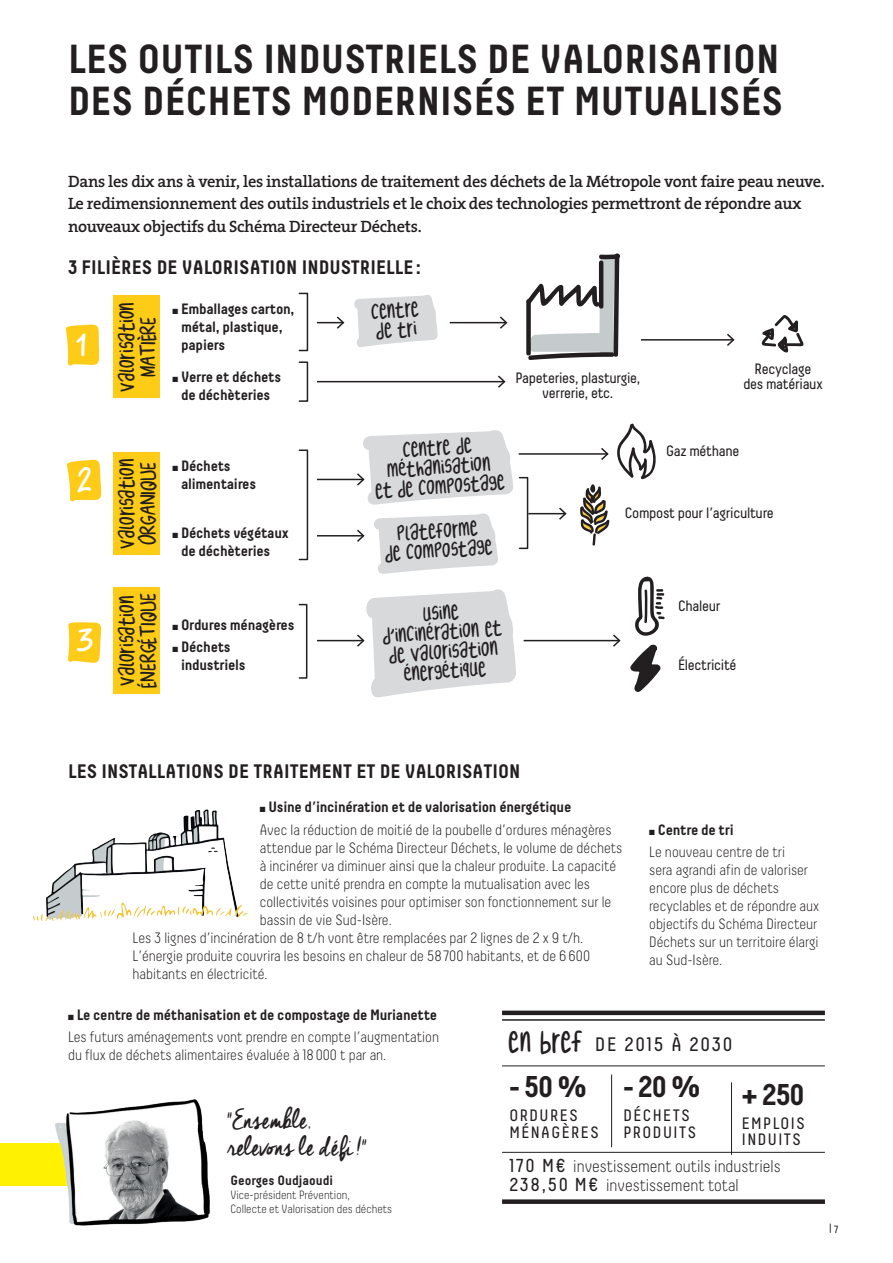
<style>
.page{position:relative;width:893px;height:1263px;background:#fff}
.page>*{position:absolute;margin:0;border:0;box-sizing:border-box;transform-origin:0 0}
.t1{font:700 40.5px/42px "Decima";color:#231f20}
.t2{font:700 30px "Decima";letter-spacing:-.05em;color:#231f20}
.t3{font:27px/26.4px "Cheddar Jack";letter-spacing:-.025em;color:#231f20}
.t4{font:700 19.5px "Decima";color:#231f20}
.t5{font:19.5px "Decima";letter-spacing:.09em;color:#231f20}
.t6{font:19.5px "Niko Font";color:#fff}
.t7{font:300 16.95px/18.8px "Decima";color:#231f20}
.t8{font:600 16.5px/22.5px "The Serif B6";letter-spacing:-.02em;color:#231f20}
.t9{font:16.5px/16.5px "Decima";letter-spacing:.09em;color:#231f20}
.t10{font:300 15px/18px "Decima";color:#231f20}
.t11{font:700 15px/18px "Decima";letter-spacing:-.02em;color:#231f20}
.t12{font:15px/15px "Decima";letter-spacing:-.02em;color:#231f20;text-align:center}
.t13{font:700 13.5px "Decima";color:#231f20}
.t14{font:12px/21px "Niko Font";letter-spacing:-.02em;color:#231f20}
.t15{font:300 12px/14.4px "Decima";color:#231f20}
.t16{font:11.7px/19.5px "Niko Font";color:#231f20;text-align:center}
.t17{font:10.5px "Decima";color:#231f20}
.s1{font-weight:700}
.s2{font-weight:400;font-size:18.75px}
</style>
<div class="page">
<div style="left:0;top:1144px;width:197px;height:42px;background:#fff101"></div>
<img style="left:33px;top:809px;width:215px;height:111px">
<img style="left:30px;top:1099px;width:180px;height:127px">
<svg style="left:67px;top:459px;width:34px;height:43px"></svg>
<div style="left:114px;top:295px;width:46px;height:103px;background:#fecb17"></div>
<svg style="left:526px;top:253px;width:94px;height:107px"></svg>
<svg style="left:761px;top:315px;width:43px;height:38px"></svg>
<svg style="left:354px;top:295px;width:84px;height:52px"></svg>
<div style="left:299px;top:293px;width:9px;height:58px;border:2px solid #231f20"></div>
<div style="left:299px;top:361px;width:9px;height:41px;border:2px solid #231f20"></div>
<svg style="left:317px;top:316px;width:28px;height:13px"></svg>
<hr style="left:450px;top:322px;width:56px;height:1px;background:#231f20">
<svg style="left:498px;top:316px;width:10px;height:13px"></svg>
<hr style="left:317px;top:381px;width:187px;height:1px;background:#231f20">
<svg style="left:496px;top:375px;width:10px;height:13px"></svg>
<hr style="left:641px;top:339px;width:92px;height:2px;background:#231f20">
<svg style="left:725px;top:333px;width:10px;height:13px"></svg>
<svg style="left:617px;top:423px;width:39px;height:57px"></svg>
<svg style="left:580px;top:484px;width:30px;height:62px"></svg>
<div style="left:114px;top:452px;width:46px;height:103px;background:#fecb17"></div>
<div style="left:299px;top:449px;width:9px;height:111px;border:2px solid #231f20"></div>
<div style="left:519px;top:477px;width:9px;height:72px;border:2px solid #231f20"></div>
<hr style="left:317px;top:479px;width:46px;height:1px;background:#231f20">
<hr style="left:519px;top:453px;width:89px;height:2px;background:#231f20">
<svg style="left:599px;top:448px;width:10px;height:12px"></svg>
<hr style="left:317px;top:535px;width:46px;height:1px;background:#231f20">
<svg style="left:355px;top:430px;width:158px;height:144px"></svg>
<hr style="left:528px;top:513px;width:37px;height:1px;background:#231f20">
<svg style="left:557px;top:507px;width:10px;height:13px"></svg>
<div style="left:502px;top:1010px;width:323px;height:5px;background:#231f20"></div>
<hr style="left:502px;top:1019px;width:323px;height:2px;background:#231f20">
<hr style="left:611px;top:1074px;width:1px;height:73px;background:#231f20">
<hr style="left:731px;top:1082px;width:1px;height:73px;background:#231f20">
<hr style="left:502px;top:1066px;width:323px;height:1px;background:#231f20">
<hr style="left:502px;top:1152px;width:323px;height:1px;background:#231f20">
<div style="left:502px;top:1199px;width:323px;height:5px;background:#231f20"></div>
<div style="left:114px;top:588px;width:46px;height:106px;background:#fecb17"></div>
<div style="left:299px;top:604px;width:8px;height:75px;border:2px solid #231f20"></div>
<hr style="left:524px;top:640px;width:95px;height:1px;background:#231f20">
<svg style="left:611px;top:634px;width:10px;height:13px"></svg>
<hr style="left:317px;top:640px;width:46px;height:1px;background:#231f20">
<svg style="left:355px;top:589px;width:161px;height:109px"></svg>
<svg style="left:630px;top:644px;width:31px;height:48px"></svg>
<svg style="left:635px;top:576px;width:30px;height:60px"></svg>
<svg style="left:68px;top:622px;width:33px;height:41px"></svg>
<svg style="left:65px;top:324px;width:34px;height:42px"></svg>
<h1 class="t1" style="left:68px;top:37px;width:717px">LES OUTILS INDUSTRIELS DE VALORISATION<br>DES DÉCHETS MODERNISÉS ET MUTUALISÉS</h1>
<p class="t8" style="left:68px;top:170px;width:758px">Dans les dix ans à venir, les installations de traitement des déchets de la Métropole vont faire peau neuve.<br>Le redimensionnement des outils industriels et le choix des technologies permettront de répondre aux nouveaux objectifs du Schéma Directeur Déchets.</p>
<h3 class="t4" style="left:68px;top:256px;width:355px">3 FILIÈRES DE VALORISATION INDUSTRIELLE:</h3>
<p class="t14" style="left:116px;top:392px;width:92px;text-align:center;rotate:-90deg">valorisation<br>MATIÈRE</p>
<p class="t11" style="left:181px;top:300px;width:115px;text-indent:-9px">■ Emballages carton, métal, plastique, papiers</p>
<p class="t11" style="left:172px;top:367px;width:110px;text-align:center">■ Verre et déchets de déchèteries</p>
<p class="t16" style="left:371px;top:302px;width:49px;text-align:left;rotate:-4deg">centre de tri</p>
<p class="t12" style="left:515px;top:370px;width:126px">Papeteries, plasturgie, verrerie, etc.</p>
<p class="t12" style="left:743px;top:361px;width:81px">Recyclage des matériaux</p>
<h3 class="t6" style="left:77px;top:468px;width:16px">2</h3>
<p class="t14" style="left:116px;top:549px;width:92px;rotate:-90deg">valorisation<br>ORGANIQUE</p>
<p class="t11" style="left:181px;top:457px;width:77px;text-indent:-9px">■ Déchets alimentaires</p>
<p class="t11" style="left:181px;top:524px;width:109px;text-indent:-9px">■ Déchets végétaux de déchèteries</p>
<p class="t14" style="left:116px;top:688px;width:97px;rotate:-90deg">valorisation<br>ÉNERGÉTIQUE</p>
<p class="t11" style="left:172px;top:615px;width:124px">■ Ordures ménagères</p>
<p class="t11" style="left:181px;top:637px;width:66px;text-indent:-9px">■ Déchets industriels</p>
<p class="t16" style="left:372px;top:442px;width:131px;rotate:-4deg">centre de méthanisation<br>et de compostage</p>
<p class="t16" style="left:383px;top:524px;width:109px;rotate:-4deg">plateforme<br>de compostage</p>
<p class="t16" style="left:380px;top:607px;width:121px;rotate:-4deg">usine d’incinération et de valorisation énergétique</p>
<p class="t12" style="left:666px;top:443px;width:75px">Gaz méthane</p>
<p class="t12" style="left:625px;top:505px;width:150px">Compost pour l’agriculture</p>
<p class="t12" style="left:678px;top:598px;width:44px">Chaleur</p>
<p class="t12" style="left:678px;top:657px;width:60px">Électricité</p>
<h3 class="t4" style="left:68px;top:760px;width:454px">LES INSTALLATIONS DE TRAITEMENT ET DE VALORISATION</h3>
<p class="t10" style="left:260px;top:796px;width:353px;line-height:22.2px">■ <span class="s1">Usine d’incinération et de valorisation énergétique<br></span>Avec la réduction de moitié de la poubelle d’ordures ménagères</p>
<p class="t10" style="left:260px;top:838px;width:364px">attendue par le Schéma Directeur Déchets, le volume de déchets</p>
<p class="t10" style="left:260px;top:856px;width:358px">à incinérer va diminuer ainsi que la chaleur produite. La capacité</p>
<p class="t10" style="left:260px;top:874px;width:332px">de cette unité prendra en compte la mutualisation avec les</p>
<p class="t10" style="left:260px;top:892px;width:353px">collectivités voisines pour optimiser son fonctionnement sur le</p>
<p class="t10" style="left:260px;top:910px;width:133px">bassin de vie Sud-Isère.</p>
<p class="t10" style="left:133px;top:928px;width:452px">Les 3 lignes d’incinération de 8 t/h vont être remplacées par 2 lignes de 2 x 9 t/h.</p>
<p class="t10" style="left:133px;top:946px;width:459px">L’énergie produite couvrira les besoins en chaleur de 58 700 habitants, et de 6 600</p>
<p class="t10" style="left:133px;top:964px;width:137px">habitants en électricité.</p>
<p class="t10" style="left:68px;top:1003px;width:372px;line-height:22.2px">■ <span class="s1">Le centre de méthanisation et de compostage de Murianette<br></span>Les futurs aménagements vont prendre en compte l’augmentation</p>
<p class="t10" style="left:68px;top:1045px;width:320px">du flux de déchets alimentaires évaluée à 18 000 t par an.</p>
<p class="t10" style="left:649px;top:818px;width:137px;line-height:22.2px">■ <span class="s1">Centre de tri<br></span>Le nouveau centre de tri</p>
<p class="t10" style="left:649px;top:861px;width:172px">sera agrandi afin de valoriser encore plus de déchets recyclables et de répondre aux objectifs du Schéma Directeur<br>Déchets sur un territoire élargi au Sud-Isère.</p>
<h3 class="t5" style="left:508px;top:1034px;width:226px"><sup>en</sup> <sup>bref</sup> DE 2015 À 2030</h3>
<h3 class="t3" style="left:227px;top:1108px;width:141px">"Ensemble, relevons le défi!"</h3>
<p class="t13" style="left:230px;top:1172px;width:104px">Georges Oudjaoudi</p>
<p class="t15" style="left:230px;top:1188px;width:163px">Vice-président Prévention,<br>Collecte et Valorisation des déchets</p>
<h2 class="t2" style="left:508px;top:1069px;width:194px">- 50% - 20%</h2>
<h2 class="t2" style="left:741px;top:1077px;width:66px">+ 250</h2>
<p class="t9" style="left:509px;top:1107px;width:91px">ORDURES<br>MÉNAGÈRES</p>
<p class="t9" style="left:623px;top:1107px;width:74px">DÉCHETS<br>PRODUITS</p>
<p class="t9" style="left:742px;top:1115px;width:64px">EMPLOIS<br>INDUITS</p>
<p class="t7" style="left:509px;top:1157px;width:273px"><span class="s2">170 M€</span> investissement outils industriels<br><span class="s2">238,50 M€</span> investissement total</p>
<p class="t17" style="left:829px;top:1222px;width:11px">| 7</p>
</div>
